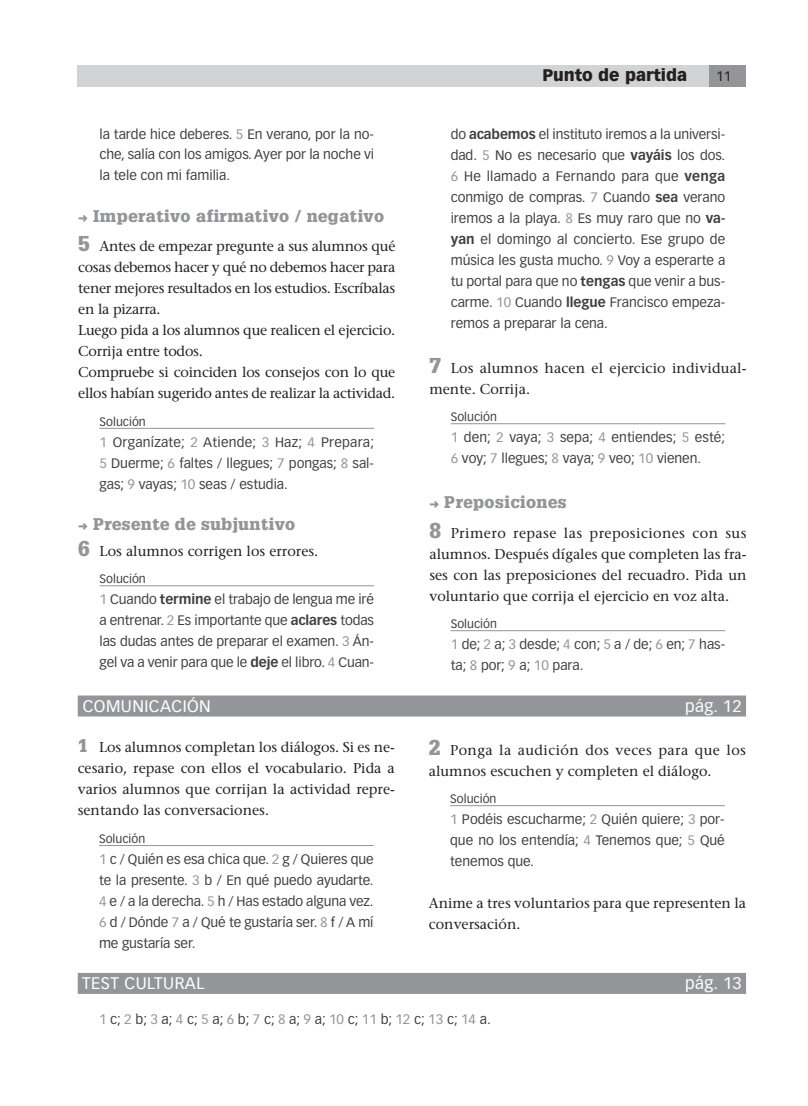
<style>
.page{position:relative;width:808px;height:1106px;background:#fff}
.page>*{position:absolute;margin:0;border:0;box-sizing:border-box;transform-origin:0 0}
.t1{font:900 16.5px "Glypha LT Std";letter-spacing:.03em;color:#939598}
.t2{font:16.5px "Vectora LT Std";letter-spacing:.03em;color:#fff}
.t3{font:900 16.5px "Vectora LT Std";color:#231f20}
.t4{font:500 14.25px/21px "Stone Serif Std";color:#231f20}
.t5{font:13.5px/21px "Vectora LT Std";color:#404041;text-align:justify}
.t6{font:13.5px "Vectora LT Std";color:#231f20}
.t7{font:12px "Vectora LT Std";color:#404041}
.s1{color:#939598}
.s2{font-family:"Glypha LT Std";font-weight:900;font-size:21px;color:#939598}
.s3{font-weight:700}
.s4{font-family:"Glypha LT Std";font-weight:900;font-size:18px;color:#939598}
</style>
<div class="page">
<div style="left:78px;top:65px;width:667px;height:21px;background:#d1d3d4"></div>
<div style="left:709px;top:65px;width:36px;height:21px;background:#939598"></div>
<hr style="left:99px;top:428px;width:275px;height:1px;background:#939598">
<hr style="left:99px;top:585px;width:275px;height:1px;background:#939598">
<hr style="left:450px;top:423px;width:274px;height:1px;background:#939598">
<hr style="left:450px;top:630px;width:274px;height:1px;background:#939598">
<div style="left:78px;top:695px;width:667px;height:21px;background:#939598"></div>
<div style="left:78px;top:973px;width:667px;height:21px;background:#939598"></div>
<hr style="left:99px;top:845px;width:274px;height:1px;background:#939598">
<hr style="left:450px;top:805px;width:274px;height:1px;background:#939598">
<p class="t5" style="left:99px;top:124px;width:276px;line-height:20.5px">la tarde hice deberes. <span class="s1">5</span> En verano, por la no&shy;che, salía con los amigos. Ayer por la noche vi la tele con mi familia.</p>
<p class="t1" style="left:93px;top:210px;width:292px">Imperativo afirmativo / negativo</p>
<p class="t4" style="left:78px;top:236px;width:318px"><span class="s2">5</span> Antes de empezar pregunte a sus alumnos qué cosas debemos hacer y qué no debemos hacer para tener mejores resultados en los estudios. Escríbalas en la pizarra.<br>Luego pida a los alumnos que realicen el ejercicio.<br>Corrija entre todos.<br>Compruebe si coinciden los consejos con lo que ellos habían sugerido antes de realizar la actividad.</p>
<p class="t7" style="left:99px;top:415px;width:48px">Solución</p>
<p class="t5" style="left:99px;top:432px;width:276px"><span class="s1">1</span> Organízate; <span class="s1">2</span> Atiende; <span class="s1">3</span> Haz; <span class="s1">4</span> Prepara; <span class="s1">5</span> Duerme; <span class="s1">6</span> faltes / llegues; <span class="s1">7</span> pongas; <span class="s1">8</span> sal&shy;gas; <span class="s1">9</span> vayas; <span class="s1">10</span> seas / estudia.</p>
<p class="t1" style="left:93px;top:518px;width:204px">Presente de subjuntivo</p>
<p class="t4" style="left:78px;top:541px;width:241px"><span class="s2">6</span> Los alumnos corrigen los errores.</p>
<p class="t7" style="left:99px;top:573px;width:48px">Solución</p>
<p class="t5" style="left:99px;top:589px;width:276px"><span class="s1">1</span> Cuando <span class="s3">termine</span> el trabajo de lengua me iré a entrenar. <span class="s1">2</span> Es importante que <span class="s3">aclares</span> todas las dudas antes de preparar el examen. <span class="s1">3</span> Án&shy;gel va a venir para que le <span class="s3">deje</span> el libro. <span class="s1">4</span> Cuan-</p>
<p class="t3" style="left:542px;top:67px;width:146px">Punto de partida</p>
<p class="t6" style="left:715px;top:69px;width:17px">11</p>
<p class="t5" style="left:450px;top:124px;width:276px">do <span class="s3">acabemos</span> el instituto iremos a la universi&shy;dad. <span class="s1">5</span> No es necesario que <span class="s3">vayáis</span> los dos.<br><span class="s1">6</span> He llamado a Fernando para que <span class="s3">venga </span>conmigo de compras. <span class="s1">7</span> Cuando <span class="s3">sea</span> verano iremos a la playa. <span class="s1">8</span> Es muy raro que no <span class="s3">va&shy;yan</span> el domingo al concierto. Ese grupo de música les gusta mucho. <span class="s1">9</span> Voy a esperarte a tu portal para que no <span class="s3">tengas</span> que venir a bus&shy;carme. <span class="s1">10</span> Cuando <span class="s3">llegue</span> Francisco empeza&shy;remos a preparar la cena.</p>
<p class="t4" style="left:429px;top:358px;width:318px"><span class="s2">7</span> Los alumnos hacen el ejercicio individual&shy;mente. Corrija.</p>
<p class="t7" style="left:450px;top:411px;width:48px">Solución</p>
<p class="t5" style="left:450px;top:427px;width:276px"><span class="s1">1</span> den; <span class="s1">2</span> vaya; <span class="s1">3</span> sepa; <span class="s1">4</span> entiendes; <span class="s1">5</span> esté;<br><span class="s1">6</span> voy; <span class="s1">7</span> llegues; <span class="s1">8</span> vaya; <span class="s1">9</span> veo; <span class="s1">10</span> vienen.</p>
<p class="t1" style="left:444px;top:496px;width:124px">Preposiciones</p>
<p class="t4" style="left:429px;top:523px;width:318px;text-align:justify"><span class="s2">8</span> Primero repase las preposiciones con sus alumnos. Después dígales que completen las fra&shy;ses con las preposiciones del recuadro. Pida un voluntario que corrija el ejercicio en voz alta.</p>
<p class="t7" style="left:450px;top:618px;width:48px">Solución</p>
<p class="t5" style="left:450px;top:634px;width:276px"><span class="s1">1</span> de; <span class="s1">2</span> a; <span class="s1">3</span> desde; <span class="s1">4</span> con; <span class="s1">5</span> a / de; <span class="s1">6</span> en; <span class="s1">7</span> has&shy;ta; <span class="s1">8</span> por; <span class="s1">9</span> a; <span class="s1">10</span> para.</p>
<p class="t2" style="left:83px;top:698px;width:129px">COMUNICACIÓN</p>
<p class="t2" style="left:684px;top:698px;width:58px">pág. 12</p>
<p class="t4" style="left:78px;top:737px;width:318px;text-align:justify"><span class="s4">1</span> Los alumnos completan los diálogos. Si es ne&shy;cesario, repase con ellos el vocabulario. Pida a varios alumnos que corrijan la actividad repre&shy;sentando las conversaciones.</p>
<p class="t7" style="left:99px;top:832px;width:48px">Solución</p>
<p class="t5" style="left:99px;top:849px;width:276px"><span class="s1">1</span> c / Quién es esa chica que. <span class="s1">2</span> g / Quieres que te la presente. <span class="s1">3</span> b / En qué puedo ayudarte.<br><span class="s1">4</span> e / a la derecha. <span class="s1">5</span> h / Has estado alguna vez.<br><span class="s1">6</span> d / Dónde <span class="s1">7</span> a / Qué te gustaría ser. <span class="s1">8</span> f / A mí me gustaría ser.</p>
<p class="t4" style="left:428px;top:740px;width:318px"><span class="s2">2</span> Ponga la audición dos veces para que los alumnos escuchen y completen el diálogo.</p>
<p class="t7" style="left:450px;top:793px;width:48px">Solución</p>
<p class="t5" style="left:450px;top:809px;width:276px"><span class="s1">1</span> Podéis escucharme; <span class="s1">2</span> Quién quiere; <span class="s1">3</span> por&shy;que no los entendía; <span class="s1">4</span> Tenemos que; <span class="s1">5</span> Qué tenemos que.</p>
<p class="t4" style="left:428px;top:893px;width:318px">Anime a tres voluntarios para que representen la conversación.</p>
<p class="t2" style="left:82px;top:975px;width:124px">TEST CULTURAL</p>
<p class="t2" style="left:684px;top:975px;width:58px">pág. 13</p>
<p class="t5" style="left:99px;top:1009px;width:393px"><span class="s1">1</span> c; <span class="s1">2</span> b; <span class="s1">3</span> a; <span class="s1">4</span> c; <span class="s1">5</span> a; <span class="s1">6</span> b; <span class="s1">7</span> c; <span class="s1">8</span> a; <span class="s1">9</span> a; <span class="s1">10</span> c; <span class="s1">11</span> b; <span class="s1">12</span> c; <span class="s1">13</span> c; <span class="s1">14</span> a.</p>
</div>
